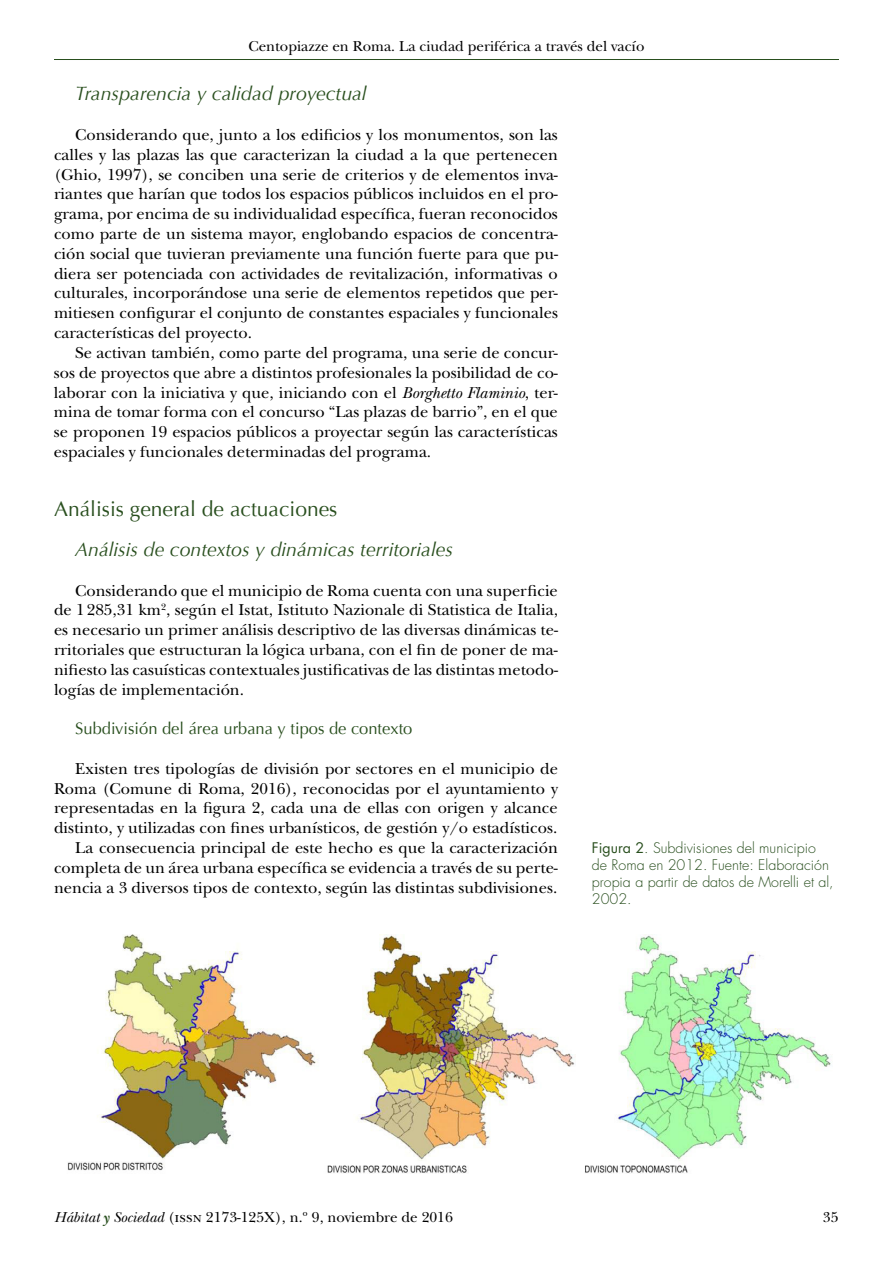
<style>
.page{position:relative;width:893px;height:1263px;background:#fff}
.page>*{position:absolute;margin:0;border:0;box-sizing:border-box;transform-origin:0 0}
.t1{font:21px "Optima";color:#294f1e}
.t2{font:italic 19.5px "Optima";color:#294f1e}
.t3{font:16.5px/19.8px "New Baskerville Std";color:#000;text-align:justify}
.t4{font:16.5px "Optima";color:#294f1e}
.t5{font:15px "New Baskerville Std";color:#000}
.t6{font:300 14.25px/17.1px "Futura Std";color:#294f1e}
.s1{font-style:italic}
.s2{font-weight:400}
.s3{font-weight:700;font-style:italic;color:#294f1e}
</style>
<div class="page">
<hr style="left:54px;top:59px;width:785px;height:1px;background:#294f1e">
<img style="left:67px;top:934px;width:764px;height:239px">
<p class="t5" style="left:248px;top:37px;width:397px">Centopiazze en Roma. La ciudad periférica a través del vacío</p>
<p class="t2" style="left:75px;top:82px;width:293px">Transparencia y calidad proyectual</p>
<p class="t3" style="left:54px;top:125px;width:505px;text-indent:21px">Considerando que, junto a los edificios y los monumentos, son las calles y las plazas las que caracterizan la ciudad a la que pertenecen (Ghio, 1997), se conciben una serie de criterios y de elementos inva&shy;riantes que harían que todos los espacios públicos incluidos en el pro&shy;grama, por encima de su individualidad específica, fueran reconocidos como parte de un sistema mayor, englobando espacios de concentra&shy;ción social que tuvieran previamente una función fuerte para que pu&shy;diera ser potenciada con actividades de revitalización, informativas o culturales, incorporándose una serie de elementos repetidos que per&shy;mitiesen configurar el conjunto de constantes espaciales y funcionales características del proyecto.</p>
<p class="t3" style="left:54px;top:343px;width:505px;text-indent:21px">Se activan también, como parte del programa, una serie de concur&shy;sos de proyectos que abre a distintos profesionales la posibilidad de co&shy;laborar con la iniciativa y que, iniciando con el <span class="s1">Borghetto Flaminio</span>, ter&shy;mina de tomar forma con el concurso “Las plazas de barrio”, en el que se proponen 19 espacios públicos a proyectar según las características espaciales y funcionales determinadas del programa.</p>
<p class="t1" style="left:54px;top:497px;width:285px">Análisis general de actuaciones</p>
<p class="t2" style="left:75px;top:538px;width:379px">Análisis de contextos y dinámicas territoriales</p>
<p class="t3" style="left:54px;top:580px;width:505px;text-indent:21px">Considerando que el municipio de Roma cuenta con una superficie de 1285,31 km<sup>2</sup>, según el Istat, Istituto Nazionale di Statistica de Italia, es necesario un primer análisis descriptivo de las diversas dinámicas te&shy;rritoriales que estructuran la lógica urbana, con el fin de poner de ma&shy;nifiesto las casuísticas contextuales justificativas de las distintas metodo&shy;logías de implementación.</p>
<p class="t4" style="left:75px;top:719px;width:339px">Subdivisión del área urbana y tipos de contexto</p>
<p class="t3" style="left:54px;top:759px;width:505px;text-align:right">Existen tres tipologías de división por sectores en el municipio de Roma (Comune di Roma, 2016), reconocidas por el ayuntamiento y representadas en la figura 2, cada una de ellas con origen y alcance distinto, y utilizadas con fines urbanísticos, de gestión y/o estadísticos.<br>La consecuencia principal de este hecho es que la caracterización completa de un área urbana específica se evidencia a través de su perte&shy;nencia a 3 diversos tipos de contexto, según las distintas subdivisiones.</p>
<p class="t6" style="left:592px;top:840px;width:243px"><span class="s2">Figura 2</span>. Subdivisiones del municipio de Roma en 2012. Fuente: Elaboración propia a partir de datos de Morelli et al,<br>2002.</p>
<p class="t5" style="left:54px;top:1208px;width:400px"><span class="s1">Hábitat</span> <span class="s3">y</span> <span class="s1">Sociedad</span> (issn 2173-125X), n.º 9, noviembre de 2016</p>
<p class="t5" style="left:823px;top:1208px;width:17px">35</p>
</div>
